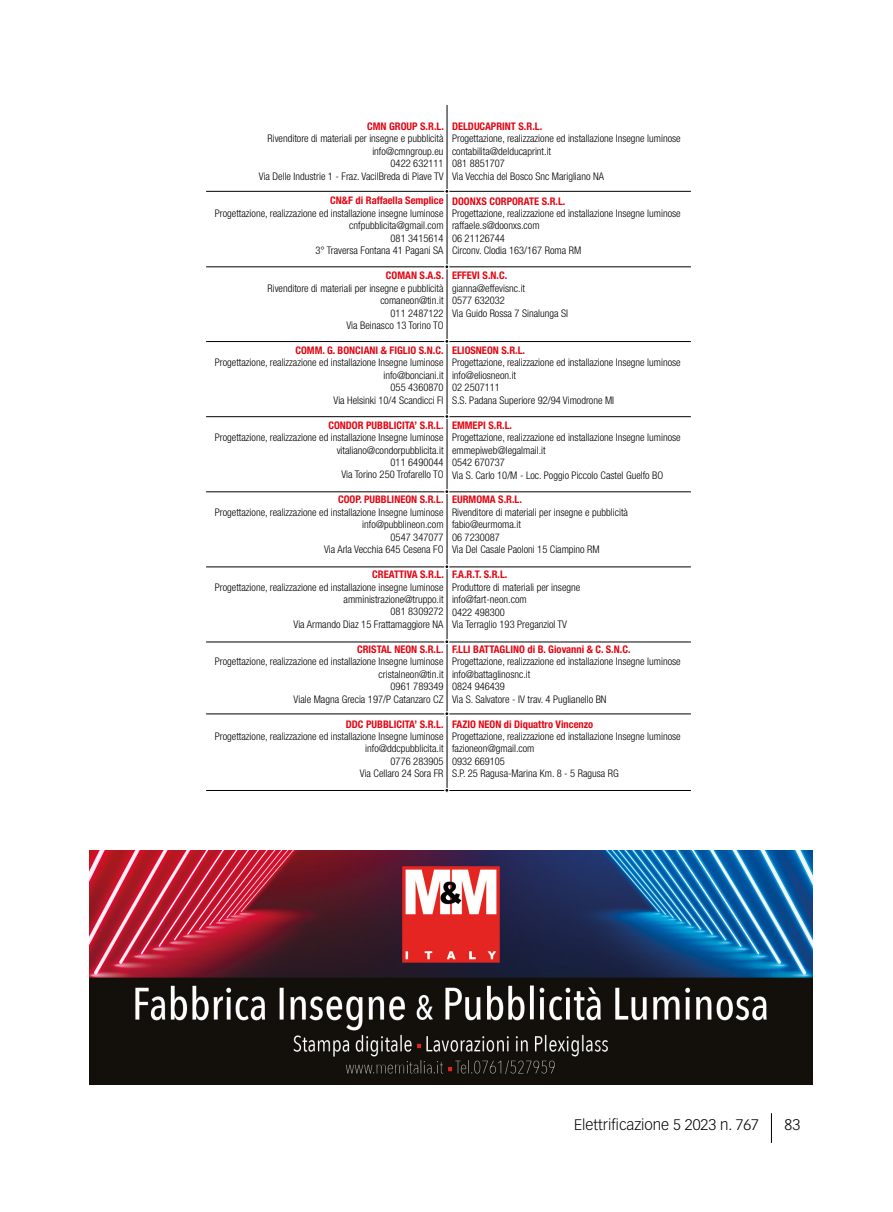
<style>
.page{position:relative;width:893px;height:1212px;background:#fff}
.page>*{position:absolute;margin:0;border:0;box-sizing:border-box;transform-origin:0 0}
.t1{font:300 15px "Vectora LT Std";color:#000}
.t2{font:300 condensed 10.5px/12.5px "Helvetica Neue LT Std";color:#000;text-align:right}
.t3{font:700 condensed 10.5px "Helvetica Neue LT Std";color:#e30613}
</style>
<div class="page">
<hr style="left:771px;top:1113px;width:1px;height:30px;background:#000">
<hr style="left:447px;top:105px;width:1px;height:686px;background:#000">
<hr style="left:206px;top:191px;width:485px;height:1px;background:#000">
<hr style="left:206px;top:267px;width:485px;height:1px;background:#000">
<hr style="left:206px;top:341px;width:485px;height:1px;background:#000">
<hr style="left:206px;top:416px;width:485px;height:1px;background:#000">
<hr style="left:206px;top:491px;width:485px;height:1px;background:#000">
<hr style="left:206px;top:567px;width:485px;height:1px;background:#000">
<hr style="left:206px;top:642px;width:485px;height:1px;background:#000">
<hr style="left:206px;top:714px;width:485px;height:1px;background:#000">
<hr style="left:206px;top:790px;width:485px;height:1px;background:#000">
<svg style="left:445px;top:189px;width:4px;height:5px"></svg>
<svg style="left:445px;top:264px;width:4px;height:5px"></svg>
<svg style="left:445px;top:339px;width:4px;height:5px"></svg>
<svg style="left:445px;top:414px;width:4px;height:5px"></svg>
<svg style="left:445px;top:489px;width:4px;height:5px"></svg>
<svg style="left:445px;top:564px;width:4px;height:5px"></svg>
<svg style="left:445px;top:639px;width:4px;height:5px"></svg>
<svg style="left:445px;top:711px;width:4px;height:5px"></svg>
<img style="left:89px;top:850px;width:723px;height:234px">
<p class="t3" style="left:367px;top:120px;width:78px">CMN GROUP S.R.L.</p>
<p class="t2" style="left:259px;top:132px;width:186px">Rivenditore di materiali per insegne e pubblicità info@cmngroup.eu<br>0422 632111<br>Via Delle Industrie 1 - Fraz. VacilBreda di Piave TV</p>
<p class="t3" style="left:330px;top:194px;width:115px">CN&amp;F di Raffaella Semplice</p>
<p class="t2" style="left:215px;top:207px;width:230px">Progettazione, realizzazione ed installazione insegne luminose cnfpubblicita@gmail.com<br>081 3415614<br>3° Traversa Fontana 41 Pagani SA</p>
<p class="t3" style="left:386px;top:269px;width:59px">COMAN S.A.S.</p>
<p class="t2" style="left:268px;top:282px;width:177px">Rivenditore di materiali per insegne e pubblicità comaneon@tin.it<br>011 2487122<br>Via Beinasco 13 Torino TO</p>
<p class="t3" style="left:295px;top:344px;width:150px">COMM. G. BONCIANI &amp; FIGLIO S.N.C.</p>
<p class="t2" style="left:215px;top:356px;width:230px">Progettazione, realizzazione ed installazione Insegne luminose info@bonciani.it<br>055 4360870<br>Via Helsinki 10/4 Scandicci FI</p>
<p class="t3" style="left:328px;top:418px;width:117px">CONDOR PUBBLICITA’ S.R.L.</p>
<p class="t2" style="left:215px;top:431px;width:230px">Progettazione, realizzazione ed installazione Insegne luminose vitaliano@condorpubblicita.it<br>011 6490044<br>Via Torino 250 Trofarello TO</p>
<p class="t3" style="left:338px;top:493px;width:107px">COOP. PUBBLINEON S.R.L.</p>
<p class="t2" style="left:215px;top:506px;width:230px">Progettazione, realizzazione ed installazione Insegne luminose info@pubblineon.com<br>0547 347077<br>Via Arla Vecchia 645 Cesena FO</p>
<p class="t3" style="left:372px;top:568px;width:73px">CREATTIVA S.R.L.</p>
<p class="t2" style="left:215px;top:580px;width:230px">Progettazione, realizzazione ed installazione insegne luminose amministrazione@truppo.it<br>081 8309272<br>Via Armando Diaz 15 Frattamaggiore NA</p>
<p class="t3" style="left:357px;top:643px;width:88px">CRISTAL NEON S.R.L.</p>
<p class="t2" style="left:215px;top:655px;width:230px">Progettazione, realizzazione ed installazione Insegne luminose cristalneon@tin.it<br>0961 789349<br>Viale Magna Grecia 197/P Catanzaro CZ</p>
<p class="t3" style="left:346px;top:717px;width:99px">DDC PUBBLICITA’ S.R.L.</p>
<p class="t2" style="left:215px;top:730px;width:230px">Progettazione, realizzazione ed installazione Insegne luminose info@ddcpubblicita.it<br>0776 283905<br>Via Cellaro 24 Sora FR</p>
<p class="t3" style="left:452px;top:120px;width:92px">DELDUCAPRINT S.R.L.</p>
<p class="t2" style="left:452px;top:132px;width:230px;text-align:left">Progettazione, realizzazione ed installazione Insegne luminose contabilita@delducaprint.it<br>081 8851707<br>Via Vecchia del Bosco Snc Marigliano NA</p>
<p class="t3" style="left:452px;top:194px;width:115px">DOONXS CORPORATE S.R.L.</p>
<p class="t2" style="left:452px;top:207px;width:230px;text-align:left">Progettazione, realizzazione ed installazione Insegne luminose raffaele.s@doonxs.com<br>06 21126744<br>Circonv. Clodia 163/167 Roma RM</p>
<p class="t3" style="left:452px;top:269px;width:57px">EFFEVI S.N.C.</p>
<p class="t2" style="left:452px;top:282px;width:118px;text-align:left">gianna@effevisnc.it<br>0577 632032<br>Via Guido Rossa 7 Sinalunga SI</p>
<p class="t3" style="left:452px;top:344px;width:75px">ELIOSNEON S.R.L.</p>
<p class="t2" style="left:452px;top:356px;width:230px;text-align:left">Progettazione, realizzazione ed installazione Insegne luminose info@eliosneon.it<br>02 2507111<br>S.S. Padana Superiore 92/94 Vimodrone MI</p>
<p class="t3" style="left:452px;top:419px;width:62px">EMMEPI S.R.L.</p>
<p class="t2" style="left:452px;top:431px;width:230px;text-align:left">Progettazione, realizzazione ed installazione Insegne luminose emmepiweb@legalmail.it<br>0542 670737<br>Via S. Carlo 10/M - Loc. Poggio Piccolo Castel Guelfo BO</p>
<p class="t3" style="left:452px;top:493px;width:71px">EURMOMA S.R.L.</p>
<p class="t2" style="left:452px;top:506px;width:177px;text-align:left">Rivenditore di materiali per insegne e pubblicità fabio@eurmoma.it<br>06 7230087<br>Via Del Casale Paoloni 15 Ciampino RM</p>
<p class="t3" style="left:452px;top:568px;width:57px">F.A.R.T. S.R.L.</p>
<p class="t2" style="left:452px;top:580px;width:130px;text-align:left">Produttore di materiali per insegne info@fart-neon.com<br>0422 498300<br>Via Terraglio 193 Preganziol TV</p>
<p class="t3" style="left:452px;top:643px;width:180px">F.LLI BATTAGLINO di B. Giovanni &amp; C. S.N.C.</p>
<p class="t2" style="left:452px;top:655px;width:230px;text-align:left">Progettazione, realizzazione ed installazione Insegne luminose info@battaglinosnc.it<br>0824 946439<br>Via S. Salvatore - IV trav. 4 Puglianello BN</p>
<p class="t3" style="left:452px;top:717px;width:143px">FAZIO NEON di Diquattro Vincenzo</p>
<p class="t2" style="left:452px;top:730px;width:230px;text-align:left">Progettazione, realizzazione ed installazione Insegne luminose fazioneon@gmail.com<br>0932 669105<br>S.P. 25 Ragusa-Marina Km. 8 - 5 Ragusa RG</p>
<h1 class="t1" style="left:574px;top:1115px;width:186px">Elettrificazione 5 2023 n. 767</h1>
<h1 class="t1" style="left:785px;top:1115px;width:17px">83</h1>
</div>
